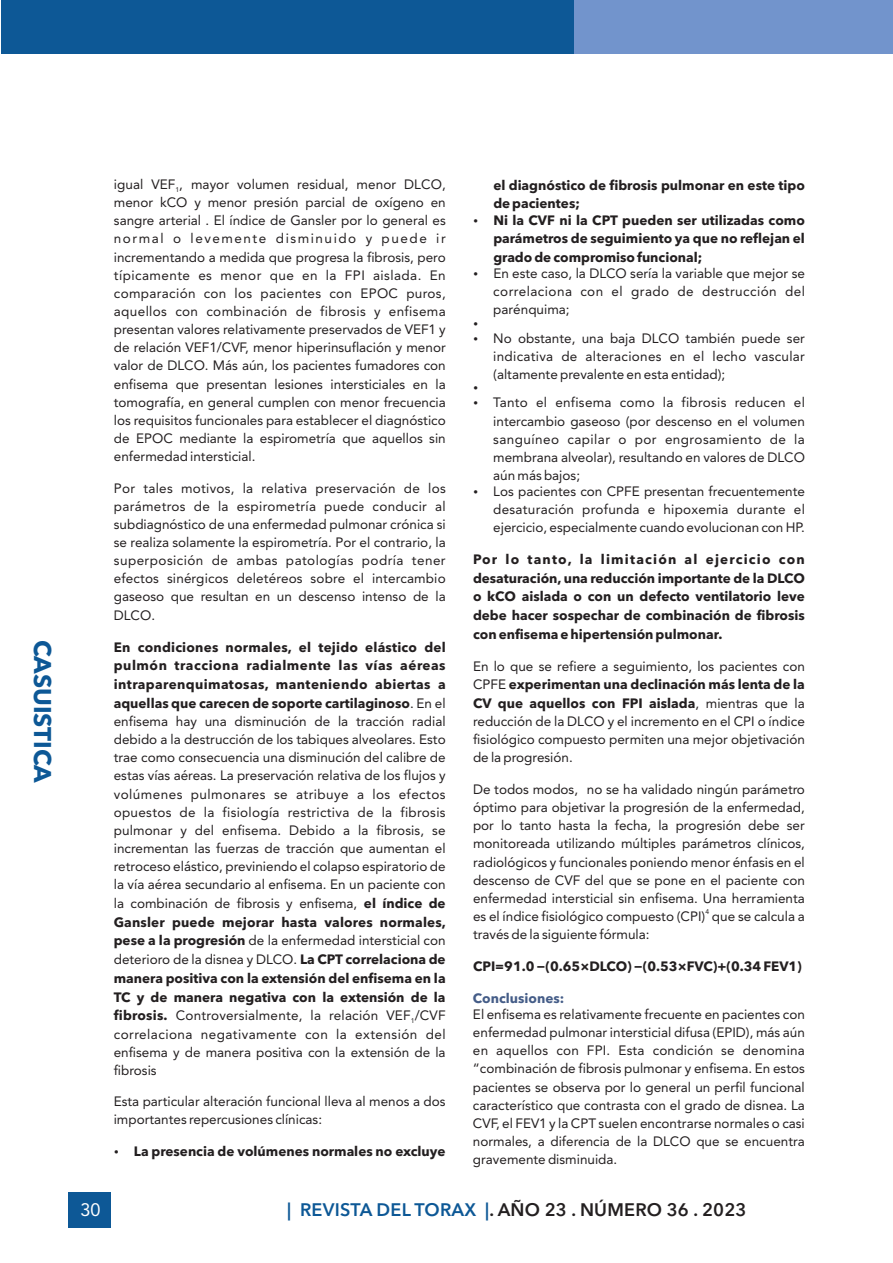
<style>
.page{position:relative;width:893px;height:1263px;background:#fff}
.page>*{position:absolute;margin:0;border:0;box-sizing:border-box;transform-origin:0 0}
.t1{font:700 24px "Avenir Next LT Pro";color:#0d5896}
.t2{font:600 18px "Avenir Next LT Pro";letter-spacing:.01em;color:#231f20}
.t3{font:18px "Avenir";color:#fff}
.t4{font:13.5px/18.1px "Avenir";color:#231f20;text-align:justify}
.t5{font:700 13.5px/18.8px "Avenir Next LT Pro";color:#231f20;text-align:justify}
.t6{font:700 13.5px "Avenir Next LT Pro";color:#455d88}
.t7{font:6.75px "Avenir";color:#231f20}
.s1{font-family:"Avenir";font-weight:400}
.s2{font-family:"Avenir Next LT Pro";font-weight:700}
.s3{color:#0d5896}
</style>
<div class="page">
<div style="left:68px;top:1192px;width:42px;height:36px;background:#0d5896"></div>
<div style="left:574px;top:1px;width:318px;height:53px;background:#7294cc"></div>
<div style="left:1px;top:1px;width:573px;height:53px;background:#0d5896"></div>
<h1 class="t1" style="left:52px;top:640px;width:145px;rotate:90deg">CASUISTICA</h1>
<p class="t4" style="left:114px;top:176px;width:333px">igual VEF , mayor volumen residual, menor DLCO,</p>
<p class="t7" style="left:175px;top:187px;width:5px">1</p>
<p class="t4" style="left:114px;top:195px;width:333px">menor kCO y menor presión parcial de oxígeno en sangre arterial . El índice de Gansler por lo general es normal o levemente disminuido y puede ir incrementando a medida que progresa la fibrosis, pero típicamente es menor que en la FPI aislada. En comparación con los pacientes con EPOC puros, aquellos con combinación de fibrosis y enfisema presentan valores relativamente preservados de VEF1 y de relación VEF1/CVF, menor hiperinsuflación y menor valor de DLCO. Más aún, los pacientes fumadores con enfisema que presentan lesiones intersticiales en la tomografía, en general cumplen con menor frecuencia los requisitos funcionales para establecer el diagnóstico de EPOC mediante la espirometría que aquellos sin enfermedad intersticial.</p>
<p class="t4" style="left:114px;top:480px;width:333px">Por tales motivos, la relativa preservación de los parámetros de la espirometría puede conducir al subdiagnóstico de una enfermedad pulmonar crónica si se realiza solamente la espirometría. Por el contrario, la superposición de ambas patologías podría tener efectos sinérgicos deletéreos sobre el intercambio gaseoso que resultan en un descenso intenso de la DLCO.</p>
<p class="t5" style="left:114px;top:639px;width:333px">En condiciones normales, el tejido elástico del pulmón tracciona radialmente las vías aéreas intraparenquimatosas, manteniendo abiertas a aquellas que carecen de soporte cartilaginoso<span class="s1">. En el</span></p>
<p class="t4" style="left:114px;top:713px;width:333px">enfisema hay una disminución de la tracción radial debido a la destrucción de los tabiques alveolares. Esto trae como consecuencia una disminución del calibre de estas vías aéreas. La preservación relativa de los flujos y volúmenes pulmonares se atribuye a los efectos opuestos de la fisiología restrictiva de la fibrosis pulmonar y del enfisema. Debido a la fibrosis, se incrementan las fuerzas de tracción que aumentan el retroceso elástico, previniendo el colapso espiratorio de la vía aérea secundario al enfisema. En un paciente con la combinación de fibrosis y enfisema, <span class="s2">el índice de</span></p>
<p class="t5" style="left:114px;top:914px;width:334px">Gansler puede mejorar hasta valores normales,</p>
<p class="t4" style="left:114px;top:932px;width:333px;line-height:18.8px"><span class="s2">pese a la progresión</span> de la enfermedad intersticial con deterioro de la disnea y DLCO. <span class="s2">La CPT correlaciona de</span></p>
<p class="t5" style="left:114px;top:970px;width:333px">manera positiva con la extensión del enfisema en la<br>TC y de manera negativa con la extensión de la</p>
<p class="t4" style="left:114px;top:1008px;width:333px"><span class="s2">fibrosis.</span> Controversialmente, la relación VEF /CVF</p>
<p class="t7" style="left:411px;top:1018px;width:5px">1</p>
<p class="t4" style="left:114px;top:1026px;width:333px">correlaciona negativamente con la extensión del enfisema y de manera positiva con la extensión de la fibrosis</p>
<p class="t4" style="left:114px;top:1094px;width:333px">Esta particular alteración funcional lleva al menos a dos importantes repercusiones clínicas:</p>
<p class="t5" style="left:134px;top:1144px;width:313px">La presencia de volúmenes normales no excluye</p>
<p class="t5" style="left:493px;top:177px;width:313px">el diagnóstico de fibrosis pulmonar en este tipo de pacientes;</p>
<p class="t5" style="left:493px;top:212px;width:313px">Ni la CVF ni la CPT pueden ser utilizadas como parámetros de seguimiento ya que no reflejan el grado de compromiso funcional;</p>
<p class="t4" style="left:493px;top:265px;width:313px">En este caso, la DLCO sería la variable que mejor se correlaciona con el grado de destrucción del parénquima;</p>
<p class="t4" style="left:493px;top:330px;width:313px">No obstante, una baja DLCO también puede ser indicativa de alteraciones en el lecho vascular (altamente prevalente en esta entidad);</p>
<p class="t4" style="left:493px;top:395px;width:313px">Tanto el enfisema como la fibrosis reducen el intercambio gaseoso (por descenso en el volumen sanguíneo capilar o por engrosamiento de la membrana alveolar), resultando en valores de DLCO aún más bajos;</p>
<p class="t4" style="left:493px;top:483px;width:313px">Los pacientes con CPFE presentan frecuentemente desaturación profunda e hipoxemia durante el ejercicio, especialmente cuando evolucionan con HP.</p>
<p class="t5" style="left:473px;top:551px;width:333px">Por lo tanto, la limitación al ejercicio con desaturación, una reducción importante de la DLCO o kCO aislada o con un defecto ventilatorio leve debe hacer sospechar de combinación de fibrosis con enfisema e hipertensión pulmonar.</p>
<p class="t4" style="left:473px;top:658px;width:333px">En lo que se refiere a seguimiento, los pacientes con</p>
<p class="t5" style="left:473px;top:676px;width:333px"><span class="s1">CPFE</span> experimentan una declinación más lenta de la<br>CV que aquellos con FPI aislada<span class="s1">, mientras que la</span></p>
<p class="t4" style="left:473px;top:713px;width:333px">reducción de la DLCO y el incremento en el CPI o índice fisiológico compuesto permiten una mejor objetivación de la progresión.</p>
<p class="t4" style="left:473px;top:781px;width:333px">De todos modos, no se ha validado ningún parámetro óptimo para objetivar la progresión de la enfermedad, por lo tanto hasta la fecha, la progresión debe ser monitoreada utilizando múltiples parámetros clínicos, radiológicos y funcionales poniendo menor énfasis en el descenso de CVF del que se pone en el paciente con enfermedad intersticial sin enfisema. Una herramienta</p>
<p class="t7" style="left:705px;top:909px;width:5px">4</p>
<p class="t4" style="left:473px;top:908px;width:333px">es el índice fisiológico compuesto (CPI) que se calcula a través de la siguiente fórmula:</p>
<p class="t5" style="left:473px;top:958px;width:330px">CPI=91.0 −(0.65×DLCO) −(0.53×FVC)+(0.34 FEV1)</p>
<p class="t6" style="left:473px;top:993px;width:93px">Conclusiones:</p>
<p class="t4" style="left:473px;top:1006px;width:333px">El enfisema es relativamente frecuente en pacientes con enfermedad pulmonar intersticial difusa (EPID), más aún en aquellos con FPI. Esta condición se denomina “combinación de fibrosis pulmonar y enfisema. En estos pacientes se observa por lo general un perfil funcional característico que contrasta con el grado de disnea. La CVF, el FEV1 y la CPT suelen encontrarse normales o casi normales, a diferencia de la DLCO que se encuentra gravemente disminuida.</p>
<h2 class="t3" style="left:81px;top:1202px;width:22px">30</h2>
<h2 class="t2" style="left:287px;top:1202px;width:461px"><span class="s3">| REVISTA DEL TORAX |</span>. AÑO 23 . NÚMERO 36 . 2023</h2>
</div>
